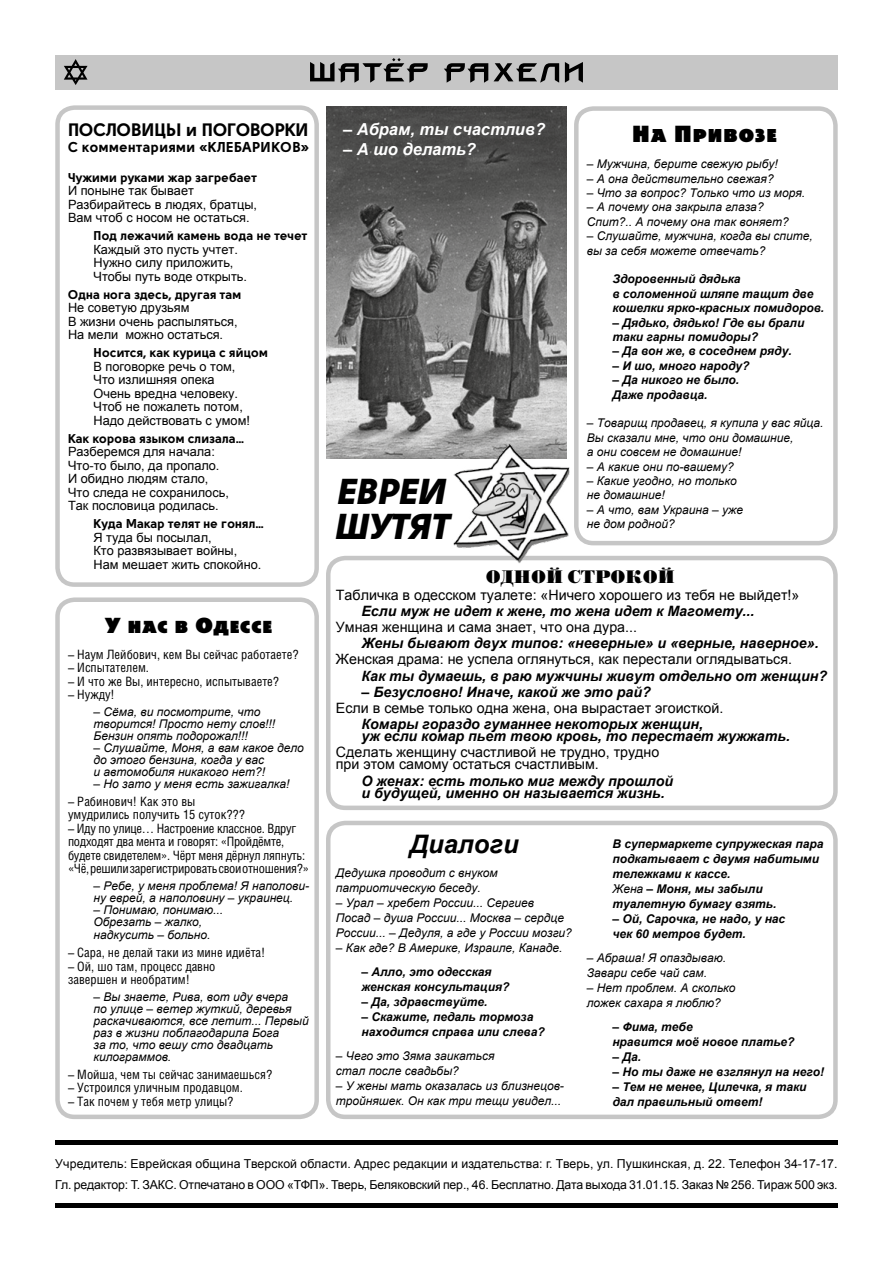
<style>
.page{position:relative;width:893px;height:1263px;background:#fff}
.page>*{position:absolute;margin:0;border:0;box-sizing:border-box;transform-origin:0 0}
.t1{font:36px/34.5px "Solomon Sans Black Italic";color:#000}
.t2{font:italic 700 25.5px "Arial";color:#000}
.t3{font:22.5px "Acsioma Next";letter-spacing:.05em;color:#000}
.t4{font:21px "Acsioma Next";letter-spacing:.05em;color:#000}
.t5{font:18px "Solomon Sans Bold";letter-spacing:-.02em;color:#000}
.t6{font:18px "Standard Poster C";color:#000}
.t7{font:italic 700 16.5px "Arial";color:#fff}
.t8{font:italic 700 14.25px/12px "Arial";color:#000}
.t9{font:14.25px/12px "Arial";color:#000}
.t10{font:14.25px "Solomon Sans Bold";letter-spacing:.02em;color:#000}
.t11{font:12.9px/13.5px "Helios Cond";color:#000}
.t12{font:12.9px/13.5px "Helios Cond";letter-spacing:-.02em;color:#000}
.t13{font:12.75px/13.5px "Arial";color:#000}
.t14{font:12.75px "Solomon Sans Bold";color:#000}
.t15{font:12.3px/21px "Arial";letter-spacing:-.01em;color:#000}
.t16{font:italic 12px/12px "Arial";color:#000}
.t17{font:italic 700 12px/15px "Arial";color:#000}
.s1{font-weight:400}
</style>
<div class="page">
<div style="left:55px;top:55px;width:783px;height:34px;background:#c6c6c6"></div>
<hr style="left:55px;top:1203px;width:783px;height:4px;background:#000">
<svg style="left:64px;top:59px;width:24px;height:26px"></svg>
<svg style="left:444px;top:62px;width:139px;height:21px"></svg>
<svg style="left:310px;top:58px;width:118px;height:25px"></svg>
<div style="left:55px;top:1140px;width:783px;height:5px;background:#000"></div>
<div style="left:326px;top:556px;width:512px;height:254px;border:4px solid #c6c6c6;border-radius:17px"></div>
<div style="left:326px;top:821px;width:512px;height:298px;border:4px solid #c6c6c6;border-radius:17px"></div>
<div style="left:574px;top:106px;width:264px;height:439px;border:4px solid #c6c6c6;border-radius:17px"></div>
<div style="left:55px;top:597px;width:264px;height:522px;border:4px solid #c6c6c6;border-radius:17px"></div>
<div style="left:55px;top:105px;width:264px;height:482px;border:4px solid #c6c6c6;border-radius:17px"></div>
<img style="left:326px;top:106px;width:241px;height:352px">
<img style="left:451px;top:442px;width:122px;height:121px">
<h3 class="t5" style="left:68px;top:119px;width:242px">ПОСЛОВИЦЫ и ПОГОВОРКИ</h3>
<p class="t10" style="left:68px;top:139px;width:242px">С комментариями «КЛЕБАРИКОВ»</p>
<p class="t14" style="left:68px;top:170px;width:190px">Чужими руками жар загребает</p>
<p class="t13" style="left:68px;top:184px;width:191px">И поныне так бывает<br>Разбирайтесь в людях, братцы,<br>Вам чтоб с носом не остаться.</p>
<p class="t14" style="left:94px;top:228px;width:215px">Под лежачий камень вода не течет</p>
<p class="t13" style="left:94px;top:243px;width:155px">Каждый это пусть учтет.<br>Нужно силу приложить,<br>Чтобы путь воде открыть.</p>
<p class="t14" style="left:68px;top:287px;width:175px">Одна нога здесь, другая там</p>
<p class="t13" style="left:68px;top:301px;width:171px">Не советую друзьям<br>В жизни очень распыляться,<br>На мели можно остаться.</p>
<p class="t14" style="left:94px;top:345px;width:176px">Носится, как курица с яйцом</p>
<p class="t13" style="left:94px;top:360px;width:158px">В поговорке речь о том,<br>Что излишняя опека<br>Очень вредна человеку.<br>Чтоб не пожалеть потом,<br>Надо действовать с умом!</p>
<p class="t14" style="left:68px;top:431px;width:178px">Как корова языком слизала…</p>
<p class="t13" style="left:68px;top:445px;width:162px">Разберемся для начала:<br>Что-то было, да пропало.<br>И обидно людям стало,<br>Что следа не сохранилось,<br>Так пословица родилась.</p>
<p class="t14" style="left:94px;top:516px;width:172px">Куда Макар телят не гонял…</p>
<p class="t13" style="left:94px;top:531px;width:169px">Я туда бы посылал,<br>Кто развязывает войны,<br>Нам мешает жить спокойно.</p>
<h3 class="t4" style="left:105px;top:611px;width:168px">У нас в Одессе</h3>
<p class="t11" style="left:68px;top:647px;width:232px">– Наум Лейбович, кем Вы сейчас работаете?</p>
<p class="t11" style="left:68px;top:661px;width:82px">– Испытателем.</p>
<p class="t11" style="left:68px;top:674px;width:213px">– И что же Вы, интересно, испытываете?</p>
<p class="t11" style="left:68px;top:688px;width:48px">– Нужду!</p>
<p class="t16" style="left:94px;top:706px;width:183px">– Сёма, ви посмотрите, что творится! Просто нету слов!!!<br>Бензин опять подорожал!!!</p>
<p class="t16" style="left:94px;top:742px;width:212px">– Слушайте, Моня, а вам какое дело до этого бензина, когда у вас<br>и автомобиля никакого нет?!</p>
<p class="t16" style="left:94px;top:778px;width:198px">– Но зато у меня есть зажигалка!</p>
<p class="t11" style="left:68px;top:794px;width:178px">– Рабинович! Как это вы умудрились получить 15 суток???</p>
<p class="t12" style="left:68px;top:821px;width:242px">– Иду по улице… Настроение классное. Вдруг подходят два мента и говорят: «Пройдёмте, будете свидетелем». Чёрт меня дёрнул ляпнуть: «Чё, решили зарегистрировать свои отношения?»</p>
<p class="t16" style="left:94px;top:880px;width:217px">– Ребе, у меня проблема! Я наполови&shy;ну еврей, а наполовину – украинец.</p>
<p class="t16" style="left:94px;top:904px;width:131px">– Понимаю, понимаю...<br>Обрезать – жалко,</p>
<p class="t16" style="left:94px;top:929px;width:119px">надкусить – больно.</p>
<p class="t11" style="left:68px;top:946px;width:199px">– Сара, не делай таки из мине идиёта!</p>
<p class="t11" style="left:68px;top:959px;width:149px">– Ой, шо там, процесс давно завершен и необратим!</p>
<p class="t16" style="left:94px;top:991px;width:217px">– Вы знаете, Рива, вот иду вчера<br>по улице – ветер жуткий, деревья раскачиваются, все летит... Первый раз в жизни поблагодарила Бога<br>за то, что вешу сто двадцать килограммов.</p>
<p class="t11" style="left:68px;top:1067px;width:206px">– Мойша, чем ты сейчас занимаешься?</p>
<p class="t11" style="left:68px;top:1081px;width:176px">– Устроился уличным продавцом.</p>
<p class="t11" style="left:68px;top:1094px;width:167px">– Так почем у тебя метр улицы?</p>
<h3 class="t7" style="left:343px;top:119px;width:204px">– Абрам, ты счастлив?</h3>
<h3 class="t7" style="left:343px;top:139px;width:134px">– А шо делать?</h3>
<h1 class="t1" style="left:334px;top:474px;width:116px">ЕВРЕИ<br>ШУТЯТ</h1>
<h3 class="t3" style="left:632px;top:118px;width:146px">На Привозе</h3>
<p class="t16" style="left:587px;top:158px;width:193px">– Мужчина, берите свежую рыбу!</p>
<p class="t16" style="left:587px;top:173px;width:188px">– А она действительно свежая?</p>
<p class="t16" style="left:587px;top:187px;width:220px">– Что за вопрос? Только что из моря.</p>
<p class="t16" style="left:587px;top:200px;width:203px;line-height:14.4px">– А почему она закрыла глаза?<br>Спит?.. А почему она так воняет?</p>
<p class="t16" style="left:587px;top:229px;width:228px;line-height:14.4px">– Слушайте, мужчина, когда вы спите, вы за себя можете отвечать?</p>
<p class="t17" style="left:612px;top:272px;width:213px;line-height:14.4px">Здоровенный дядька<br>в соломенной шляпе тащит две кошелки ярко-красных помидоров.</p>
<p class="t17" style="left:612px;top:316px;width:193px;line-height:14.4px">– Дядько, дядько! Где вы брали таки гарны помидоры?</p>
<p class="t17" style="left:612px;top:344px;width:181px">– Да вон же, в соседнем ряду.</p>
<p class="t17" style="left:612px;top:359px;width:139px">– И шо, много народу?</p>
<p class="t17" style="left:612px;top:373px;width:128px;line-height:14.4px">– Да никого не было.<br>Даже продавца.</p>
<p class="t16" style="left:587px;top:416px;width:238px;line-height:14.4px">– Товарищ продавец, я купила у вас яйца.<br>Вы сказали мне, что они домашние,<br>а они совсем не домашние!</p>
<p class="t16" style="left:587px;top:461px;width:149px">– А какие они по-вашему?</p>
<p class="t16" style="left:587px;top:474px;width:151px;line-height:14.4px">– Какие угодно, но только не домашние!</p>
<p class="t16" style="left:587px;top:503px;width:158px;line-height:14.4px">– А что, вам Украина – уже не дом родной?</p>
<h3 class="t6" style="left:486px;top:567px;width:190px">ОДНОЙ СТРОКОЙ</h3>
<p class="t9" style="left:336px;top:589px;width:465px">Табличка в одесском туалете: «Ничего хорошего из тебя не выйдет!»</p>
<p class="t8" style="left:361px;top:606px;width:395px">Если муж не идет к жене, то жена идет к Магомету...</p>
<p class="t9" style="left:336px;top:621px;width:303px">Умная женщина и сама знает, что она дура...</p>
<p class="t8" style="left:361px;top:638px;width:459px">Жены бывают двух типов: «неверные» и «верные, наверное».</p>
<p class="t9" style="left:336px;top:653px;width:458px">Женская драма: не успела оглянуться, как перестали оглядываться.</p>
<p class="t8" style="left:361px;top:670px;width:467px">Как ты думаешь, в раю мужчины живут отдельно от женщин?</p>
<p class="t8" style="left:361px;top:687px;width:291px">– Безусловно! Иначе, какой же это рай?</p>
<p class="t9" style="left:336px;top:702px;width:389px">Если в семье только одна жена, она вырастает эгоисткой.</p>
<p class="t8" style="left:361px;top:719px;width:430px">Комары гораздо гуманнее некоторых женщин,<br>уж если комар пьет твою кровь, то перестает жужжать.</p>
<p class="t9" style="left:336px;top:746px;width:325px">Сделать женщину счастливой не трудно, трудно при этом самому остаться счастливым.</p>
<p class="t8" style="left:361px;top:775px;width:313px">О женах: есть только миг между прошлой и будущей, именно он называется жизнь.</p>
<h2 class="t2" style="left:410px;top:828px;width:110px">Диалоги</h2>
<p class="t16" style="left:336px;top:866px;width:163px;line-height:15px">Дедушка проводит с внуком патриотическую беседу.</p>
<p class="t16" style="left:336px;top:896px;width:237px;line-height:15px">– Урал – хребет России... Сергиев<br>Посад – душа России... Москва – сердце<br>России... – Дедуля, а где у России мозги?</p>
<p class="t16" style="left:336px;top:942px;width:228px">– Как где? В Америке, Израиле, Канаде.</p>
<p class="t17" style="left:361px;top:965px;width:150px">– Алло, это одесская женская консультация?</p>
<p class="t17" style="left:361px;top:995px;width:128px">– Да, здравствуйте.</p>
<p class="t17" style="left:361px;top:1010px;width:185px">– Скажите, педаль тормоза находится справа или слева?</p>
<p class="t16" style="left:336px;top:1049px;width:160px;line-height:15px">– Чего это Зяма заикаться стал после свадьбы?</p>
<p class="t16" style="left:336px;top:1079px;width:230px;line-height:15px">– У жены мать оказалась из близнецов&shy;тройняшек. Он как три тещи увидел...</p>
<p class="t17" style="left:612px;top:836px;width:213px">В супермаркете супружеская пара подкатывает с двумя набитыми тележками к кассе.<br><span class="s1">Жена</span> – Моня, мы забыли туалетную бумагу взять.</p>
<p class="t17" style="left:612px;top:911px;width:174px">– Ой, Сарочка, не надо, у нас чек 60 метров будет.</p>
<p class="t16" style="left:587px;top:950px;width:141px;line-height:15px">– Абраша! Я опаздываю.<br>Завари себе чай сам.</p>
<p class="t16" style="left:587px;top:980px;width:150px;line-height:15px">– Нет проблем. А сколько ложек сахара я люблю?</p>
<p class="t17" style="left:612px;top:1019px;width:184px">– Фима, тебе<br>нравится моё новое платье?</p>
<p class="t17" style="left:612px;top:1049px;width:30px">– Да.</p>
<p class="t17" style="left:612px;top:1064px;width:213px">– Но ты даже не взглянул на него!</p>
<p class="t17" style="left:612px;top:1079px;width:196px">– Тем не менее, Цилечка, я таки дал правильный ответ!</p>
<p class="t15" style="left:55px;top:1153px;width:784px">Учредитель: Еврейская община Тверской области. Адрес редакции и издательства: г. Тверь, ул. Пушкинская, д. 22. Телефон 34-17-17.<br>Гл. редактор: Т. ЗАКС. Отпечатано в ООО «ТФП». Тверь, Беляковский пер., 46. Бесплатно. Дата выхода 31.01.15. Заказ № 256. Тираж 500 экз.</p>
</div>
